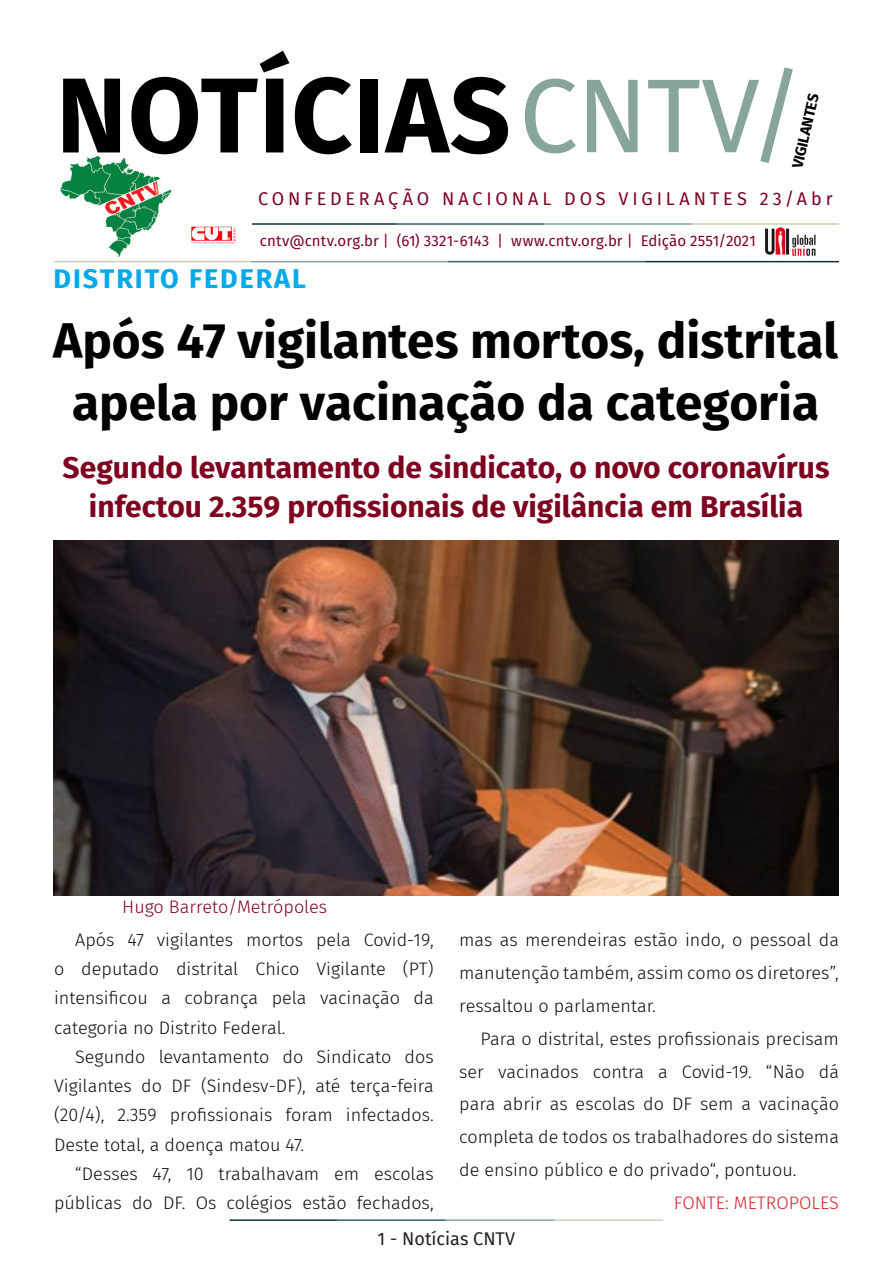
<style>
.page{position:relative;width:893px;height:1263px;background:#fff}
.page>*{position:absolute;margin:0;border:0;box-sizing:border-box;transform-origin:0 0}
.t1{font:700 106.5px "Fira Sans";letter-spacing:.01em;color:#000}
.t2{font:700 49.5px/61.5px "Fira Sans";color:#000001;text-align:center}
.t3{font:700 30px/39px "Fira Sans";color:#7e0220;text-align:center}
.t4{font:700 27px "Fira Sans";letter-spacing:.07em;color:#00a9ea}
.t5{font:300 18px/29.2px "Fira Sans";color:#080d0b;text-align:justify}
.t6{font:18px "Fira Sans";letter-spacing:.215em;color:#7e0220}
.t7{font:300 18px "Fira Sans";color:#7e0220}
.t8{font:300 18px "Fira Sans";color:#d1232a}
.t9{font:18px "Fira Sans";color:#231f20}
.t10{font:15px "Fira Sans";letter-spacing:.01em;color:#7e0220}
.t11{font:700 15px "Fira Sans";color:#000001}
.s1{font-weight:400;font-size:105px;color:#87a59a}
</style>
<div class="page">
<hr style="left:230px;top:1219px;width:107px;height:2px;background:#0e323f">
<hr style="left:337px;top:1219px;width:109px;height:2px;background:#3a5f6d">
<hr style="left:446px;top:1219px;width:109px;height:2px;background:#87a59a">
<hr style="left:555px;top:1219px;width:108px;height:2px;background:#c6d5b7">
<img style="left:764px;top:227px;width:54px;height:34px">
<hr style="left:252px;top:223px;width:145px;height:2px;background:#0e323f">
<hr style="left:397px;top:223px;width:147px;height:2px;background:#3a5f6d">
<hr style="left:544px;top:223px;width:148px;height:2px;background:#87a59a">
<hr style="left:692px;top:223px;width:147px;height:2px;background:#c6d5b7">
<hr style="left:645px;top:261px;width:194px;height:1px;background:#0e323f">
<hr style="left:448px;top:261px;width:197px;height:1px;background:#3a5f6d">
<hr style="left:251px;top:261px;width:197px;height:1px;background:#87a59a">
<hr style="left:54px;top:261px;width:197px;height:1px;background:#c6d5b7">
<img style="left:61px;top:157px;width:110px;height:100px">
<img style="left:191px;top:226px;width:45px;height:18px">
<img style="left:53px;top:540px;width:785px;height:355px">
<p class="t1" style="left:56px;top:26px;width:749px">NOTÍCIAS<span class="s1">CNTV/</span></p>
<p class="t11" style="left:785px;top:165px;width:77px;rotate:-77deg">VIGILANTES</p>
<p class="t6" style="left:258px;top:185px;width:576px">CONFEDERAÇÃO NACIONAL DOS VIGILANTES 23/Abr</p>
<p class="t10" style="left:260px;top:230px;width:498px">cntv@cntv.org.br | (61) 3321-6143 | www.cntv.org.br | Edição 2551/2021</p>
<p class="t4" style="left:54px;top:255px;width:254px">DISTRITO FEDERAL</p>
<p class="t2" style="left:53px;top:307px;width:786px">Após 47 vigilantes mortos, distrital apela por vacinação da categoria</p>
<p class="t3" style="left:63px;top:446px;width:768px">Segundo levantamento de sindicato, o novo coronavírus infectou 2.359 profissionais de vigilância em Brasília</p>
<p class="t7" style="left:122px;top:894px;width:206px">Hugo Barreto/Metrópoles</p>
<p class="t5" style="left:54px;top:925px;width:381px;text-indent:21px">Após 47 vigilantes mortos pela Covid-19, o deputado distrital Chico Vigilante (PT) intensificou a cobrança pela vacinação da categoria no Distrito Federal.</p>
<p class="t5" style="left:54px;top:1042px;width:381px;text-indent:21px">Segundo levantamento do Sindicato dos Vigilantes do DF (Sindesv-DF), até terça-feira (20/4), 2.359 profissionais foram infectados.<br>Deste total, a doença matou 47.</p>
<p class="t5" style="left:54px;top:1159px;width:381px;text-align:right">“Desses 47, 10 trabalhavam em escolas públicas do DF. Os colégios estão fechados,</p>
<p class="t5" style="left:459px;top:923px;width:381px;line-height:32.8px">mas as merendeiras estão indo, o pessoal da manutenção também, assim como os diretores”, ressaltou o parlamentar.</p>
<p class="t5" style="left:459px;top:1022px;width:381px;line-height:32.8px;text-indent:21px">Para o distrital, estes profissionais precisam ser vacinados contra a Covid-19. “Não dá para abrir as escolas do DF sem a vacinação completa de todos os trabalhadores do sistema de ensino público e do privado“, pontuou.</p>
<p class="t8" style="left:674px;top:1190px;width:167px">FONTE: METROPOLES</p>
<p class="t9" style="left:378px;top:1225px;width:139px">1 - Notícias CNTV</p>
</div>
